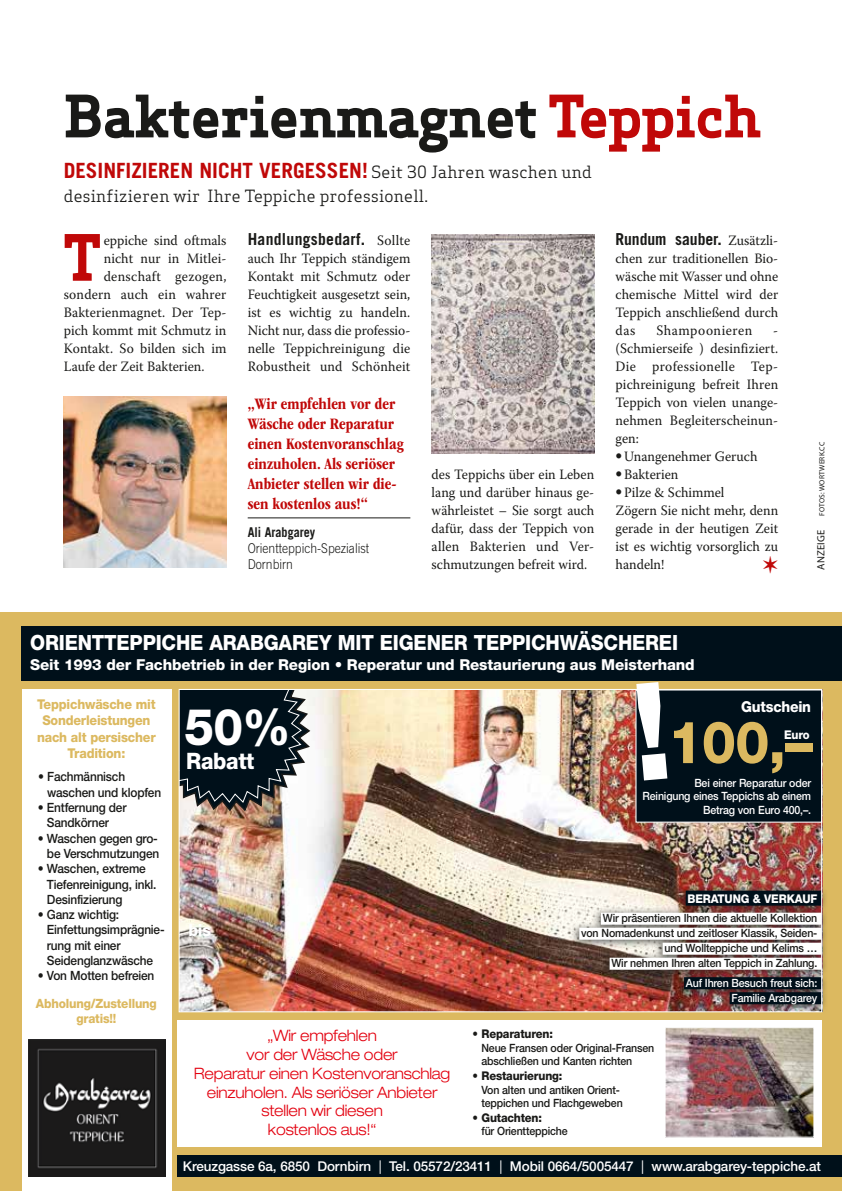
<style>
.page{position:relative;width:842px;height:1191px;background:#fff}
.page>*{position:absolute;margin:0;border:0;box-sizing:border-box;transform-origin:0 0}
.t1{font:700 62.25px "Apex Serif";color:#c00808;scale:.95 1}
.t2{font:800 58.5px "Helvetica Neue LT Pro";color:#dcb960;scale:.93 1}
.t3{font:700 57px "Apex Serif";letter-spacing:-.01em;color:#1a1a18}
.t4{font:800 50.7px "Helvetica Neue LT Pro";color:#fff;scale:.93 1}
.t5{font:800 22.65px "Helvetica Neue LT Pro";letter-spacing:-.015em;color:#fff;scale:.93 1}
.t6{font:700 21px "Trade Gothic LT Std";color:#c00808}
.t7{font:800 21px "Helvetica Neue LT Pro";letter-spacing:-.01em;color:#fff;scale:.92 1}
.t8{font:800 16.65px "Helvetica Neue LT Pro";color:#fff;scale:.93 1}
.t9{font:700 condensed 16.5px/20px "ITC Garamond Std";color:#c00808}
.t10{font:16.5px "Apex Serif";letter-spacing:.015em;color:#1a1a18}
.t11{font:700 16.5px "Trade Gothic LT Std";letter-spacing:.02em;color:#1a1a18;scale:.95 1}
.t12{font:700 16.5px "Trade Gothic LT Std";letter-spacing:-.005em;color:#1a1a18;scale:.95 1}
.t13{font:300 expanded 15.75px/18.9px "Helvetica Neue LT Pro";letter-spacing:-.015em;color:#e3000f;text-align:center;scale:.93 1}
.t14{font:800 15.15px "Helvetica Neue LT Pro";letter-spacing:-.01em;color:#fff}
.t15{font:800 15px "Helvetica Neue LT Pro";letter-spacing:-.015em;color:#fff;scale:.93 1}
.t16{font:14.25px/18px "Warnock Pro";letter-spacing:.005em;color:#1a1a18;text-align:justify;scale:.95 1}
.t17{font:14.25px "Warnock Pro";letter-spacing:.025em;color:#1a1a18;scale:.95 1}
.t18{font:14.25px "Warnock Pro";letter-spacing:.04em;color:#1a1a18;scale:.95 1}
.t19{font:500 13.5px "Helvetica Neue LT Pro";letter-spacing:-.01em;color:#fff}
.t20{font:800 13.5px/16.2px "Helvetica Neue LT Pro";letter-spacing:-.015em;color:#dcb960;text-align:center;scale:.93 1}
.t21{font:300 13.5px/16px "Trade Gothic LT Std";color:#1a1a18;scale:.9 1}
.t22{font:700 13.5px "Trade Gothic LT Std";color:#1a1a18;scale:.9 1}
.t23{font:500 12.75px/15.3px "Helvetica Neue LT Pro";letter-spacing:-.015em;color:#1a1a18;scale:.93 1}
.t24{font:800 12.75px/15.3px "Helvetica Neue LT Pro";letter-spacing:-.015em;color:#dcb960;text-align:center;scale:.93 1}
.t25{font:800 12px "Helvetica Neue LT Pro";letter-spacing:-.015em;color:#1a1a18;scale:.93 1}
.t26{font:800 12px "Helvetica Neue LT Pro";letter-spacing:-.015em;color:#fff;scale:.93 1}
.t27{font:500 11.4px/15px "Helvetica Neue LT Pro";letter-spacing:-.015em;color:#1a1a18;scale:.93 1}
.t28{font:500 11.4px/13.6px "Helvetica Neue LT Pro";letter-spacing:-.015em;color:#fff;text-align:right;scale:.93 1}
.t29{font:10.5px "Myriad Pro";letter-spacing:.02em;color:#1a1a18}
.t30{font:7.5px "Myriad Pro";letter-spacing:.02em;color:#1a1a18}
.s1{color:#c00808}
.s2{font-family:"Apex Serif";font-weight:400;font-size:16.5px;color:#1a1a18}
.s3{font-family:"Warnock Pro";font-weight:400;font-size:14.25px}
.s4{font-family:"Trade Gothic LT Std"}
.s5{font-weight:400}
</style>
<div class="page">
<div style="left:0;top:612px;width:842px;height:579px;background:#dcb960"></div>
<div style="left:177px;top:1020px;width:645px;height:126px;background:#fff"></div>
<div style="left:22px;top:625px;width:820px;height:55px;background:#00101a"></div>
<div style="left:177px;top:1155px;width:665px;height:21px;background:#00101a"></div>
<div style="left:22px;top:689px;width:150px;height:502px;background:#fff"></div>
<img style="left:28px;top:1039px;width:137px;height:137px">
<img style="left:181px;top:691px;width:639px;height:319px">
<img style="left:666px;top:1029px;width:146px;height:106px">
<div style="left:664px;top:1027px;width:150px;height:110px;border:1px solid #fff"></div>
<div style="left:635px;top:689px;width:187px;height:133px;background:#00101a"></div>
<div style="left:570px;top:884px;width:258px;height:130px;background:#1a1a18;opacity:.75"></div>
<div style="left:686px;top:890px;width:136px;height:15px;background:#00101a"></div>
<div style="left:601px;top:912px;width:221px;height:12px;background:#fff"></div>
<div style="left:579px;top:927px;width:243px;height:12px;background:#fff"></div>
<div style="left:663px;top:942px;width:159px;height:12px;background:#fff"></div>
<div style="left:610px;top:957px;width:212px;height:12px;background:#fff"></div>
<div style="left:684px;top:977px;width:138px;height:12px;background:#00101a"></div>
<div style="left:730px;top:992px;width:92px;height:12px;background:#00101a"></div>
<svg style="left:181px;top:691px;width:131px;height:121px;background:#333d43"></svg>
<img style="left:432px;top:234px;width:162px;height:219px">
<img style="left:64px;top:396px;width:162px;height:172px">
<hr style="left:248px;top:517px;width:162px;height:1px;background:#1a1a18">
<svg style="left:636px;top:689px;width:31px;height:91px"></svg>
<h3 class="t3" style="left:64px;top:79px;width:699px">Bakterienmagnet <span class="s1">Teppich</span></h3>
<h3 class="t6" style="left:64px;top:158px;width:529px">DESINFIZIEREN NICHT VERGESSEN! <span class="s2">Seit 30 Jahren waschen und</span></h3>
<p class="t10" style="left:64px;top:186px;width:366px">desinfizieren wir Ihre Teppiche professionell.</p>
<h1 class="t1" style="left:64px;top:217px;width:40px">T</h1>
<p class="t16" style="left:104px;top:231px;width:131px">eppiche sind oftmals</p>
<p class="t11" style="left:248px;top:229px;width:173px">Handlungsbedarf. <span class="s3">Sollte</span></p>
<p class="t16" style="left:248px;top:249px;width:173px">auch Ihr Teppich ständigem Kontakt mit Schmutz oder Feuchtigkeit ausgesetzt sein, ist es wichtig zu handeln.<br>Nicht nur, dass die professio&shy;nelle Teppichreinigung die Robustheit und Schönheit</p>
<p class="t12" style="left:615px;top:229px;width:173px">Rundum sauber. <span class="s3">Zusätzli-</span></p>
<p class="t16" style="left:615px;top:249px;width:173px">chen zur traditionellen Bio&shy;wäsche mit Wasser und ohne chemische Mittel wird der Teppich anschließend durch das</p>
<p class="t16" style="left:104px;top:249px;width:131px">nicht nur in Mitlei-</p>
<p class="t17" style="left:104px;top:267px;width:131px">denschaft gezogen,</p>
<p class="t16" style="left:64px;top:285px;width:173px">sondern auch ein wahrer</p>
<p class="t16" style="left:64px;top:303px;width:173px">Bakterienmagnet. Der Tep-</p>
<p class="t16" style="left:64px;top:321px;width:173px">pich kommt mit Schmutz in</p>
<p class="t16" style="left:64px;top:339px;width:173px">Kontakt. So bilden sich im</p>
<p class="t16" style="left:64px;top:357px;width:150px">Laufe der Zeit Bakterien.</p>
<p class="t18" style="left:656px;top:321px;width:102px">Shampoonieren</p>
<p class="t16" style="left:615px;top:321px;width:173px;text-indent:158px">- (Schmierseife ) desinfiziert.<br>Die professionelle Tep&shy;pichreinigung befreit Ihren Teppich von vielen unange&shy;nehmen Begleiterscheinun&shy;gen:</p>
<p class="t16" style="left:615px;top:447px;width:151px"><span class="s4">•</span>Unangenehmer Geruch</p>
<p class="t16" style="left:615px;top:465px;width:68px"><span class="s4">•</span>Bakterien</p>
<p class="t16" style="left:615px;top:483px;width:173px;text-align:left"><span class="s4">•</span>Pilze &amp; Schimmel<br>Zögern Sie nicht mehr, denn gerade in der heutigen Zeit ist es wichtig vorsorglich zu handeln!</p>
<p class="t9" style="left:248px;top:394px;width:157px">„Wir empfehlen vor der<br>Wäsche oder Reparatur einen Kostenvoranschlag einzuholen. Als seriöser<br>Anbieter stellen wir die&shy;sen kostenlos aus!“</p>
<p class="t22" style="left:248px;top:523px;width:77px">Ali Arabgarey</p>
<p class="t21" style="left:248px;top:540px;width:137px">Orientteppich-Spezialist<br>Dornbirn</p>
<p class="t16" style="left:432px;top:465px;width:173px">des Teppichs über ein Leben lang und darüber hinaus ge&shy;währleistet – Sie sorgt auch dafür, dass der Teppich von allen Bakterien und Ver&shy;schmutzungen befreit wird.</p>
<h3 class="t7" style="left:30px;top:629px;width:706px">ORIENTTEPPICHE ARABGAREY MIT EIGENER TEPPICHWÄSCHEREI</h3>
<p class="t14" style="left:30px;top:655px;width:666px">Seit 1993 der Fachbetrieb in der Region • Reperatur und Restaurierung aus Meisterhand</p>
<p class="t30" style="left:818px;top:516px;width:76px;rotate:-90deg">FOTOS: WORTWERK.CC</p>
<p class="t29" style="left:815px;top:570px;width:42px;rotate:-90deg">ANZEIGE</p>
<p class="t20" style="left:37px;top:696px;width:129px">Teppichwäsche mit<br>Sonderleistungen nach alt persischer<br>Tradition:</p>
<p class="t23" style="left:47px;top:769px;width:124px;text-indent:-9px">• Fachmännisch waschen und klopfen</p>
<p class="t23" style="left:47px;top:799px;width:87px;text-indent:-9px">• Entfernung der<br>Sandkörner</p>
<p class="t23" style="left:38px;top:830px;width:132px;text-align:right">• Waschen gegen gro&shy;be Verschmutzungen</p>
<p class="t23" style="left:47px;top:861px;width:119px;text-indent:-9px">• Waschen, extreme<br>Tiefenreinigung, inkl.<br>Desinfizierung</p>
<p class="t23" style="left:47px;top:907px;width:128px;text-indent:-9px">• Ganz wichtig:<br>Einfettungsimprägnie&shy;rung mit einer<br>Seidenglanzwäsche</p>
<p class="t23" style="left:38px;top:968px;width:127px">• Von Motten befreien</p>
<p class="t24" style="left:36px;top:995px;width:131px">Abholung/Zustellung gratis!!</p>
<h3 class="t4" style="left:185px;top:697px;width:116px">50%</h3>
<h3 class="t5" style="left:186px;top:748px;width:75px">Rabatt</h3>
<p class="t15" style="left:741px;top:698px;width:77px">Gutschein</p>
<h2 class="t2" style="left:668px;top:707px;width:156px">100,–</h2>
<p class="t26" style="left:784px;top:728px;width:29px">Euro</p>
<p class="t28" style="left:643px;top:775px;width:183px">Bei einer Reparatur oder<br>Reinigung eines Teppichs ab einem<br>Betrag von Euro 400,–.</p>
<p class="t8" style="left:188px;top:919px;width:26px">bis</p>
<p class="t13" style="left:194px;top:1025px;width:277px">„Wir empfehlen<br>vor der Wäsche oder<br>Reparatur einen Kostenvoranschlag einzuholen. Als seriöser Anbieter stellen wir diesen<br>kostenlos aus!“</p>
<p class="t26" style="left:687px;top:891px;width:141px">BERATUNG &amp; VERKAUF</p>
<p class="t27" style="left:581px;top:910px;width:255px;text-align:right">Wir präsentieren Ihnen die aktuelle Kollektion<br>von Nomadenkunst und zeitloser Klassik, Seiden&shy;und Wollteppiche und Kelims …<br>Wir nehmen Ihren alten Teppich in Zahlung.</p>
<p class="t28" style="left:686px;top:975px;width:143px;line-height:15px">Auf Ihren Besuch freut sich:<br>Familie Arabgarey</p>
<p class="t25" style="left:472px;top:1026px;width:88px">• Reparaturen:</p>
<p class="t27" style="left:481px;top:1040px;width:187px;line-height:13.6px">Neue Fransen oder Original-Fransen abschließen und Kanten richten</p>
<p class="t25" style="left:472px;top:1068px;width:98px">• Restaurierung:</p>
<p class="t27" style="left:481px;top:1082px;width:153px;line-height:13.6px">Von alten und antiken Orient&shy;teppichen und Flachgeweben</p>
<p class="t25" style="left:472px;top:1110px;width:76px">• Gutachten:</p>
<p class="t27" style="left:481px;top:1123px;width:94px">für Orientteppiche</p>
<p class="t19" style="left:183px;top:1158px;width:639px">Kreuzgasse 6a, 6850 Dornbirn <span class="s5">|</span> Tel. 05572/23411 <span class="s5">|</span> Mobil 0664/5005447 <span class="s5">|</span> www.arabgarey-teppiche.at</p>
</div>
